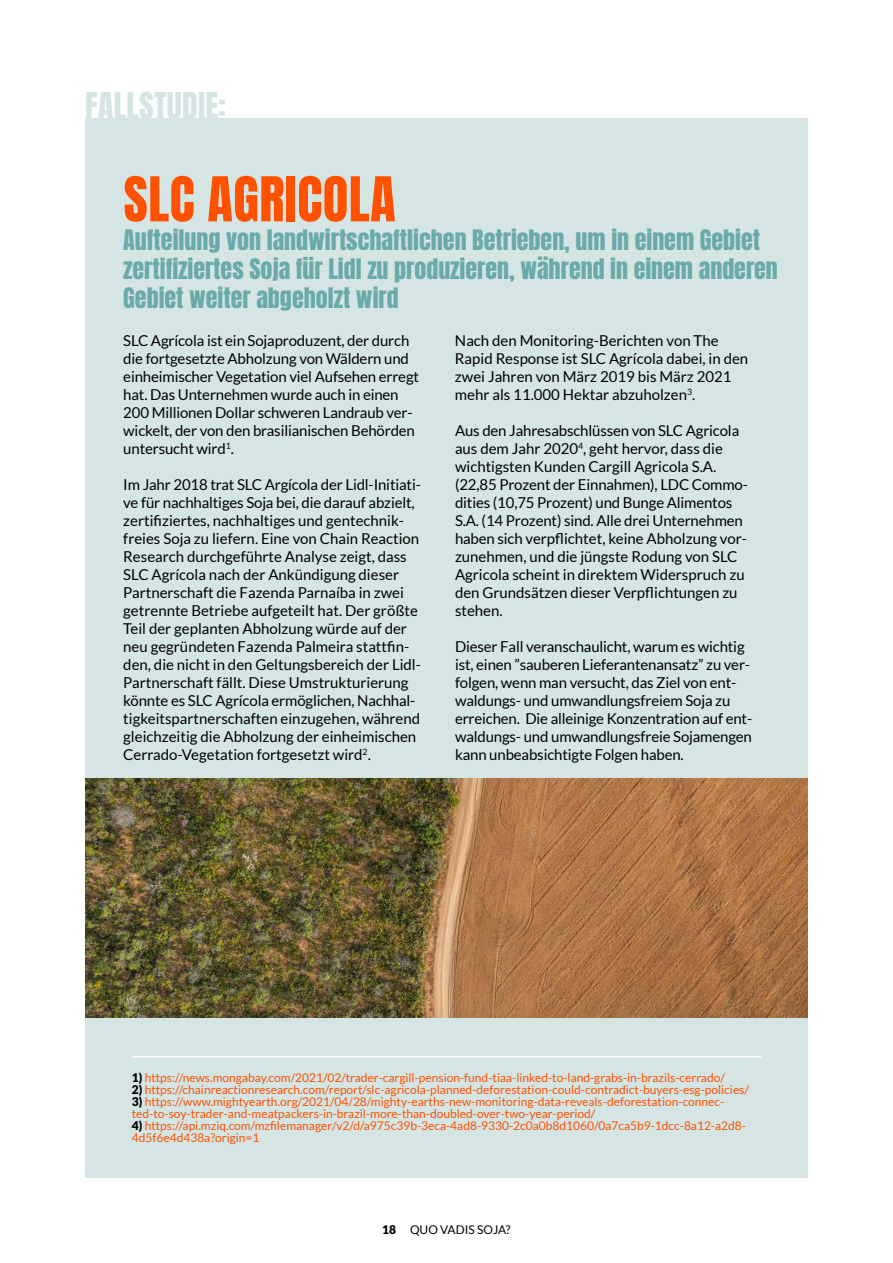
<style>
.page{position:relative;width:893px;height:1263px;background:#fff}
.page>*{position:absolute;margin:0;border:0;box-sizing:border-box;transform-origin:0 0}
.t1{font:52.5px "Anton";letter-spacing:.01em;color:#ff5100}
.t2{font:31.5px "Anton";letter-spacing:.01em;color:#d4e5e4}
.t3{font:24px/28.8px "Anton";color:#6aaaa8}
.t4{font:15px/18px "Lato";color:#000}
.t5{font:12px/12px "Lato";color:#ff5100}
.t6{font:12px "Lato";color:#000}
.s1{font-weight:900;color:#000}
.s2{font-weight:900}
</style>
<div class="page">
<div style="left:85px;top:118px;width:723px;height:1060px;background:#d4e5e4"></div>
<hr style="left:132px;top:1056px;width:629px;height:1px;background:#fff">
<img style="left:85px;top:778px;width:723px;height:240px">
<h2 class="t2" style="left:85px;top:89px;width:143px">FALLSTUDIE:</h2>
<h1 class="t1" style="left:124px;top:172px;width:274px">SLC AGRICOLA</h1>
<h3 class="t3" style="left:123px;top:227px;width:656px">Aufteilung von landwirtschaftlichen Betrieben, um in einem Gebiet zertifiziertes Soja für Lidl zu produzieren, während in einem anderen<br>Gebiet weiter abgeholzt wird</h3>
<p class="t4" style="left:123px;top:331px;width:297px">SLC Agrícola ist ein Sojaproduzent, der durch die fortgesetzte Abholzung von Wäldern und einheimischer Vegetation viel Aufsehen erregt hat. Das Unternehmen wurde auch in einen 200 Millionen Dollar schweren Landraub ver&shy;wickelt, der von den brasilianischen Behörden untersucht wird<sup>1</sup>.</p>
<p class="t4" style="left:123px;top:475px;width:299px">Im Jahr 2018 trat SLC Argícola der Lidl-Initiati&shy;ve für nachhaltiges Soja bei, die darauf abzielt, zertifiziertes, nachhaltiges und gentechnik&shy;freies Soja zu liefern. Eine von Chain Reaction Research durchgeführte Analyse zeigt, dass SLC Agrícola nach der Ankündigung dieser Partnerschaft die Fazenda Parnaíba in zwei getrennte Betriebe aufgeteilt hat. Der größte Teil der geplanten Abholzung würde auf der neu gegründeten Fazenda Palmeira stattfin&shy;den, die nicht in den Geltungsbereich der Lidl-Partnerschaft fällt. Diese Umstrukturierung könnte es SLC Agrícola ermöglichen, Nachhal&shy;tigkeitspartnerschaften einzugehen, während gleichzeitig die Abholzung der einheimischen Cerrado-Vegetation fortgesetzt wird<sup>2</sup>.</p>
<p class="t4" style="left:455px;top:331px;width:295px">Nach den Monitoring-Berichten von The Rapid Response ist SLC Agrícola dabei, in den zwei Jahren von März 2019 bis März 2021 mehr als 11.000 Hektar abzuholzen<sup>3</sup>.</p>
<p class="t4" style="left:455px;top:421px;width:294px">Aus den Jahresabschlüssen von SLC Agricola aus dem Jahr 2020<sup>4</sup>, geht hervor, dass die wichtigsten Kunden Cargill Agricola S.A. (22,85 Prozent der Einnahmen), LDC Commo&shy;dities (10,75 Prozent) und Bunge Alimentos S.A. (14 Prozent) sind. Alle drei Unternehmen haben sich verpflichtet, keine Abholzung vor&shy;zunehmen, und die jüngste Rodung von SLC Agricola scheint in direktem Widerspruch zu den Grundsätzen dieser Verpflichtungen zu stehen.</p>
<p class="t4" style="left:455px;top:637px;width:299px">Dieser Fall veranschaulicht, warum es wichtig ist, einen ”sauberen Lieferantenansatz” zu ver&shy;folgen, wenn man versucht, das Ziel von ent&shy;waldungs- und umwandlungsfreiem Soja zu erreichen. Die alleinige Konzentration auf ent&shy;waldungs- und umwandlungsfreie Sojamengen kann unbeabsichtigte Folgen haben.</p>
<p class="t5" style="left:132px;top:1072px;width:595px"><span class="s1">1)</span> https://news.mongabay.com/2021/02/trader-cargill-pension-fund-tiaa-linked-to-land-grabs-in-brazils-cerrado/</p>
<p class="t5" style="left:132px;top:1084px;width:619px"><span class="s1">2)</span> https://chainreactionresearch.com/report/slc-agricola-planned-deforestation-could-contradict-buyers-esg-policies/</p>
<p class="t5" style="left:132px;top:1096px;width:594px"><span class="s1">3)</span> https://www.mightyearth.org/2021/04/28/mighty-earths-new-monitoring-data-reveals-deforestation-connec&shy;ted-to-soy-trader-and-meatpackers-in-brazil-more-than-doubled-over-two-year-period/</p>
<p class="t5" style="left:132px;top:1120px;width:616px"><span class="s1">4)</span> https://api.mziq.com/mzfilemanager/v2/d/a975c39b-3eca-4ad8-9330-2c0a0b8d1060/0a7ca5b9-1dcc-8a12-a2d8-<br>4d5f6e4d438a?origin=1</p>
<p class="t6" style="left:382px;top:1223px;width:130px"><span class="s2">18</span> QUO VADIS SOJA?</p>
</div>
